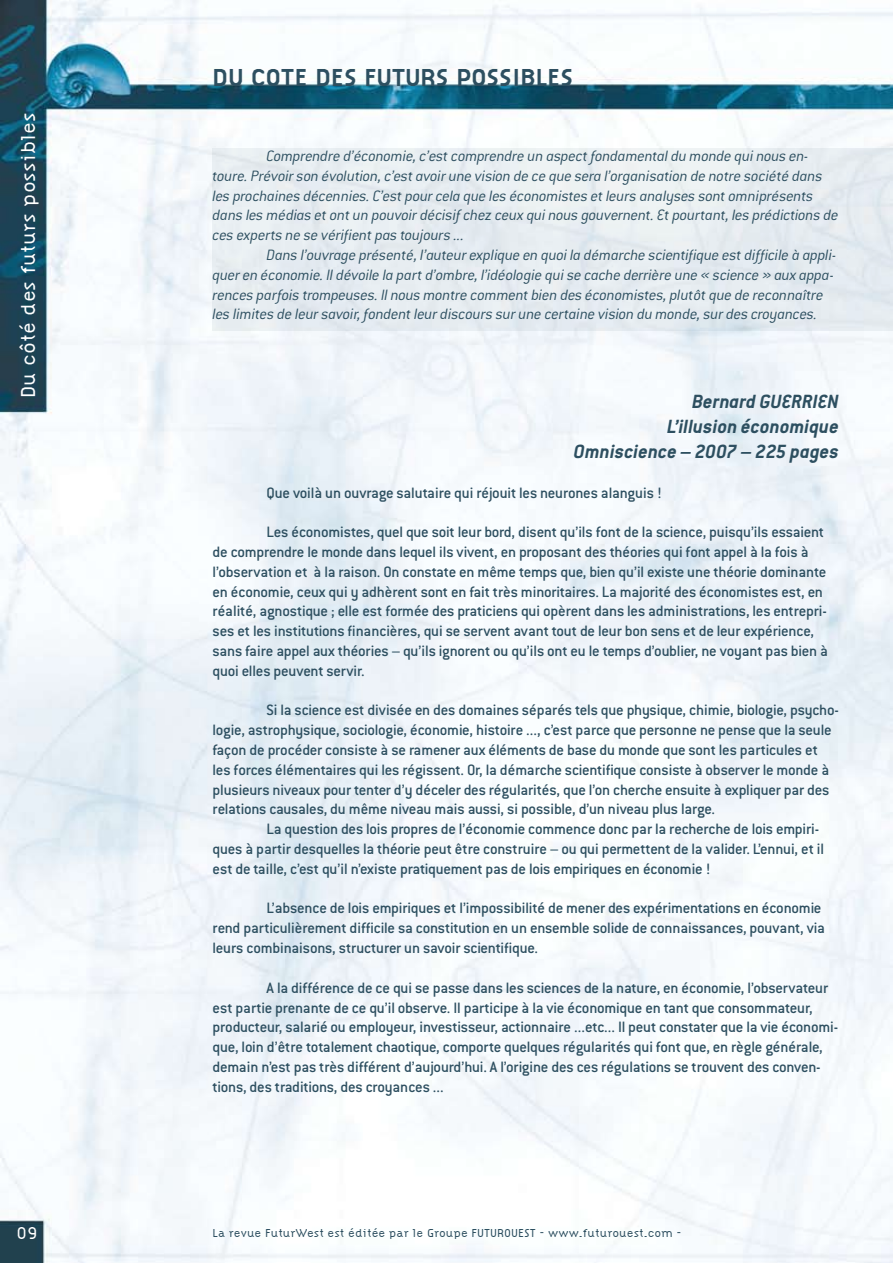
<style>
.page{position:relative;width:893px;height:1263px;background:#fff}
.page>*{position:absolute;margin:0;border:0;box-sizing:border-box;transform-origin:0 0}
.t1{font:700 25.5px "Citizen";color:#2d4f60}
.t2{font:italic 700 21px/25.2px "Conduit ITC";color:#2d4f60;text-align:right}
.t3{font:300 21px "Citizen";color:#fff}
.t4{font:300 18px "Citizen";color:#fff}
.t5{font:500 16.5px/19.8px "Conduit ITC";letter-spacing:-.015em;color:#2d4f60}
.t6{font:italic 300 16.5px/19.8px "Conduit ITC";letter-spacing:-.015em;color:#2d4f60}
.t7{font:300 12px "Citizen";color:#2d4f60}
</style>
<div class="page">
<img style="left:0;top:0;width:893px;height:1263px">
<div style="left:213px;top:148px;width:680px;height:182px;background:#e7edf1"></div>
<p class="t3" style="left:16px;top:398px;width:287px;rotate:-90deg">Du côté des futurs possibles</p>
<p class="t4" style="left:17px;top:1222px;width:22px">09</p>
<h1 class="t1" style="left:213px;top:63px;width:362px">DU COTE DES FUTURS POSSIBLES</h1>
<p class="t6" style="left:213px;top:146px;width:628px;text-indent:54px">Comprendre d’économie, c’est comprendre un aspect fondamental du monde qui nous en&shy;toure. Prévoir son évolution, c’est avoir une vision de ce que sera l’organisation de notre société dans les prochaines décennies. C’est pour cela que les économistes et leurs analyses sont omniprésents dans les médias et ont un pouvoir décisif chez ceux qui nous gouvernent. Et pourtant, les prédictions de ces experts ne se vérifient pas toujours ...</p>
<p class="t6" style="left:213px;top:245px;width:625px;text-indent:54px">Dans l’ouvrage présenté, l’auteur explique en quoi la démarche scientifique est difficile à appli&shy;quer en économie. Il dévoile la part d’ombre, l’idéologie qui se cache derrière une « science » aux appa&shy;rences parfois trompeuses. Il nous montre comment bien des économistes, plutôt que de reconnaître les limites de leur savoir, fondent leur discours sur une certaine vision du monde, sur des croyances.</p>
<p class="t2" style="left:574px;top:388px;width:267px">Bernard GUERRIEN<br>L’illusion économique<br>Omniscience – 2007 – 225 pages</p>
<p class="t5" style="left:267px;top:482px;width:396px">Que voilà un ouvrage salutaire qui réjouit les neurones alanguis !</p>
<p class="t5" style="left:213px;top:522px;width:617px;text-indent:54px">Les économistes, quel que soit leur bord, disent qu’ils font de la science, puisqu’ils essaient de comprendre le monde dans lequel ils vivent, en proposant des théories qui font appel à la fois à l’observation et à la raison. On constate en même temps que, bien qu’il existe une théorie dominante en économie, ceux qui y adhèrent sont en fait très minoritaires. La majorité des économistes est, en réalité, agnostique ; elle est formée des praticiens qui opèrent dans les administrations, les entrepri&shy;ses et les institutions financières, qui se servent avant tout de leur bon sens et de leur expérience, sans faire appel aux théories – qu’ils ignorent ou qu’ils ont eu le temps d’oublier, ne voyant pas bien à quoi elles peuvent servir.</p>
<p class="t5" style="left:213px;top:700px;width:628px;text-indent:54px">Si la science est divisée en des domaines séparés tels que physique, chimie, biologie, psycho&shy;logie, astrophysique, sociologie, économie, histoire ..., c’est parce que personne ne pense que la seule façon de procéder consiste à se ramener aux éléments de base du monde que sont les particules et les forces élémentaires qui les régissent. Or, la démarche scientifique consiste à observer le monde à plusieurs niveaux pour tenter d’y déceler des régularités, que l’on cherche ensuite à expliquer par des relations causales, du même niveau mais aussi, si possible, d’un niveau plus large.</p>
<p class="t5" style="left:213px;top:819px;width:613px;text-indent:54px">La question des lois propres de l’économie commence donc par la recherche de lois empiri&shy;ques à partir desquelles la théorie peut être construire – ou qui permettent de la valider. L’ennui, et il est de taille, c’est qu’il n’existe pratiquement pas de lois empiriques en économie !</p>
<p class="t5" style="left:213px;top:898px;width:614px;text-indent:54px">L’absence de lois empiriques et l’impossibilité de mener des expérimentations en économie rend particulièrement difficile sa constitution en un ensemble solide de connaissances, pouvant, via leurs combinaisons, structurer un savoir scientifique.</p>
<p class="t5" style="left:213px;top:977px;width:627px;text-indent:54px">A la différence de ce qui se passe dans les sciences de la nature, en économie, l’observateur est partie prenante de ce qu’il observe. Il participe à la vie économique en tant que consommateur, producteur, salarié ou employeur, investisseur, actionnaire ...etc... Il peut constater que la vie économi&shy;que, loin d’être totalement chaotique, comporte quelques régularités qui font que, en règle générale, demain n’est pas très différent d’aujourd’hui. A l’origine des ces régulations se trouvent des conven&shy;tions, des traditions, des croyances ...</p>
<p class="t7" style="left:213px;top:1226px;width:470px">La revue FuturWest est éditée par le Groupe FUTUROUEST - www.futurouest.com -</p>
</div>
